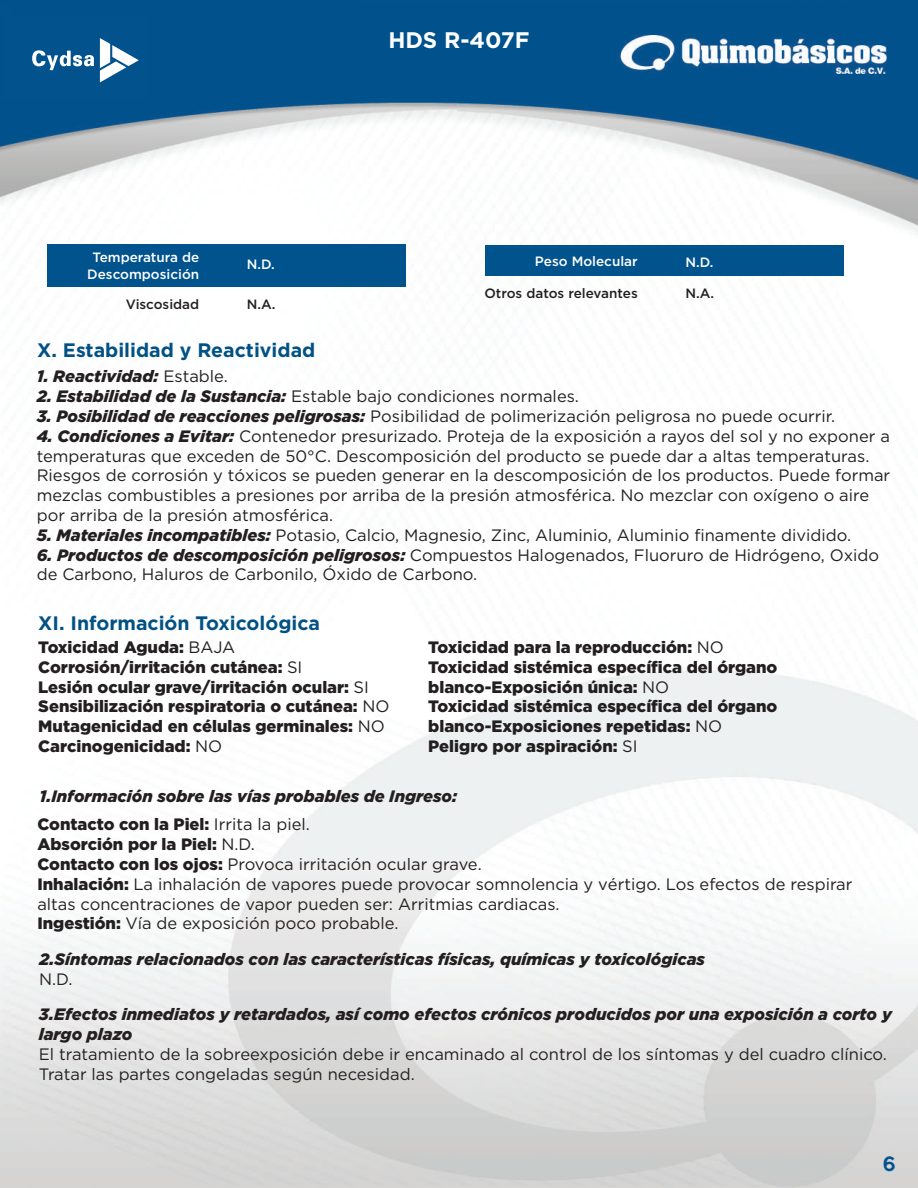
<style>
.page{position:relative;width:918px;height:1188px;background:#fff}
.page>*{position:absolute;margin:0;border:0;box-sizing:border-box;transform-origin:0 0}
.t1{font:700 22.5px "Gotham";color:#fff}
.t2{font:700 19.5px "Gotham";color:#015185}
.t3{font:500 18px "Keep Calm";color:#01538e}
.t4{font:16.5px/19.8px "Gotham";color:#231f20}
.t5{font:900 16.5px/19.8px "Gotham";color:#231f20}
.t6{font:italic 900 16.5px/19.8px "Gotham";color:#231f20}
.t7{font:500 13.5px/16.2px "Gotham";color:#fff;text-align:center}
.t8{font:500 13.5px "Gotham";color:#231f20}
.s1{font-weight:400;font-style:normal}
.s2{font-weight:900;font-style:italic}
.s3{font-weight:400}
.s4{font-weight:900}
</style>
<div class="page">
<img style="left:0;top:0;width:918px;height:1188px">
<div style="left:485px;top:246px;width:359px;height:30px;background:#01538e"></div>
<div style="left:47px;top:245px;width:358px;height:42px;background:#01538e"></div>
<div style="left:3px;top:18px;width:145px;height:81px;background:#01528d"></div>
<svg style="left:32px;top:50px;width:62px;height:20px"></svg>
<svg style="left:100px;top:38px;width:39px;height:44px"></svg>
<h1 class="t1" style="left:388px;top:25px;width:143px">HDS R-407F</h1>
<p class="t7" style="left:87px;top:249px;width:114px">Temperatura de<br>Descomposición</p>
<p class="t7" style="left:247px;top:256px;width:29px">N.D.</p>
<p class="t8" style="left:126px;top:296px;width:75px">Viscosidad</p>
<p class="t8" style="left:247px;top:296px;width:30px">N.A.</p>
<p class="t2" style="left:37px;top:337px;width:280px">X. Estabilidad y Reactividad</p>
<p class="t7" style="left:535px;top:253px;width:104px">Peso Molecular</p>
<p class="t7" style="left:685px;top:254px;width:29px">N.D.</p>
<p class="t8" style="left:484px;top:285px;width:155px">Otros datos relevantes</p>
<p class="t8" style="left:685px;top:285px;width:30px">N.A.</p>
<p class="t6" style="left:37px;top:366px;width:193px">1. Reactividad: <span class="s1">Estable.</span></p>
<p class="t4" style="left:37px;top:386px;width:544px"><span class="s2">2. Estabilidad de la Sustancia:</span> Estable bajo condiciones normales.</p>
<p class="t4" style="left:37px;top:406px;width:800px"><span class="s2">3. Posibilidad de reacciones peligrosas:</span> Posibilidad de polimerización peligrosa no puede ocurrir.</p>
<p class="t4" style="left:37px;top:426px;width:855px"><span class="s2">4. Condiciones a Evitar:</span> Contenedor presurizado. Proteja de la exposición a rayos del sol y no exponer a temperaturas que exceden de 50°C. Descomposición del producto se puede dar a altas temperaturas.<br>Riesgos de corrosión y tóxicos se pueden generar en la descomposición de los productos. Puede formar mezclas combustibles a presiones por arriba de la presión atmosférica. No mezclar con oxígeno o aire por arriba de la presión atmosférica.</p>
<p class="t4" style="left:37px;top:525px;width:816px"><span class="s2">5. Materiales incompatibles:</span> Potasio, Calcio, Magnesio, Zinc, Aluminio, Aluminio finamente dividido.</p>
<p class="t4" style="left:37px;top:545px;width:844px"><span class="s2">6. Productos de descomposición peligrosos:</span> Compuestos Halogenados, Fluoruro de Hidrógeno, Oxido de Carbono, Haluros de Carbonilo, Óxido de Carbono.</p>
<p class="t2" style="left:38px;top:611px;width:283px">XI. Información Toxicológica</p>
<p class="t5" style="left:38px;top:637px;width:353px">Toxicidad Aguda: <span class="s3">BAJA </span>Corrosión/irritación cutánea: <span class="s3">SI<br></span>Lesión ocular grave/irritación ocular: <span class="s3">SI </span>Sensibilización respiratoria o cutánea: <span class="s3">NO </span>Mutagenicidad en células germinales: <span class="s3">NO </span>Carcinogenicidad: <span class="s3">NO</span></p>
<p class="t5" style="left:428px;top:637px;width:351px">Toxicidad para la reproducción: <span class="s3">NO </span>Toxicidad sistémica específica del órgano blanco-Exposición única: <span class="s3">NO<br></span>Toxicidad sistémica específica del órgano blanco-Exposiciones repetidas: <span class="s3">NO </span>Peligro por aspiración: <span class="s3">SI</span></p>
<p class="t6" style="left:39px;top:786px;width:419px">1.Información sobre las vías probables de Ingreso:</p>
<p class="t4" style="left:37px;top:814px;width:817px"><span class="s4">Contacto con la Piel:</span> Irrita la piel.<br><span class="s4">Absorción por la Piel:</span> N.D.<br><span class="s4">Contacto con los ojos:</span> Provoca irritación ocular grave.<br><span class="s4">Inhalación:</span> La inhalación de vapores puede provocar somnolencia y vértigo. Los efectos de respirar altas concentraciones de vapor pueden ser: Arritmias cardiacas.<br><span class="s4">Ingestión:</span> Vía de exposición poco probable.</p>
<p class="t6" style="left:39px;top:949px;width:667px">2.Síntomas relacionados con las características físicas, químicas y toxicológicas</p>
<p class="t4" style="left:39px;top:969px;width:35px">N.D.</p>
<p class="t6" style="left:39px;top:1004px;width:855px">3.Efectos inmediatos y retardados, así como efectos crónicos producidos por una exposición a corto y largo plazo</p>
<p class="t4" style="left:39px;top:1044px;width:850px">El tratamiento de la sobreexposición debe ir encaminado al control de los síntomas y del cuadro clínico.<br>Tratar las partes congeladas según necesidad.</p>
<p class="t3" style="left:883px;top:1149px;width:15px">6</p>
</div>
